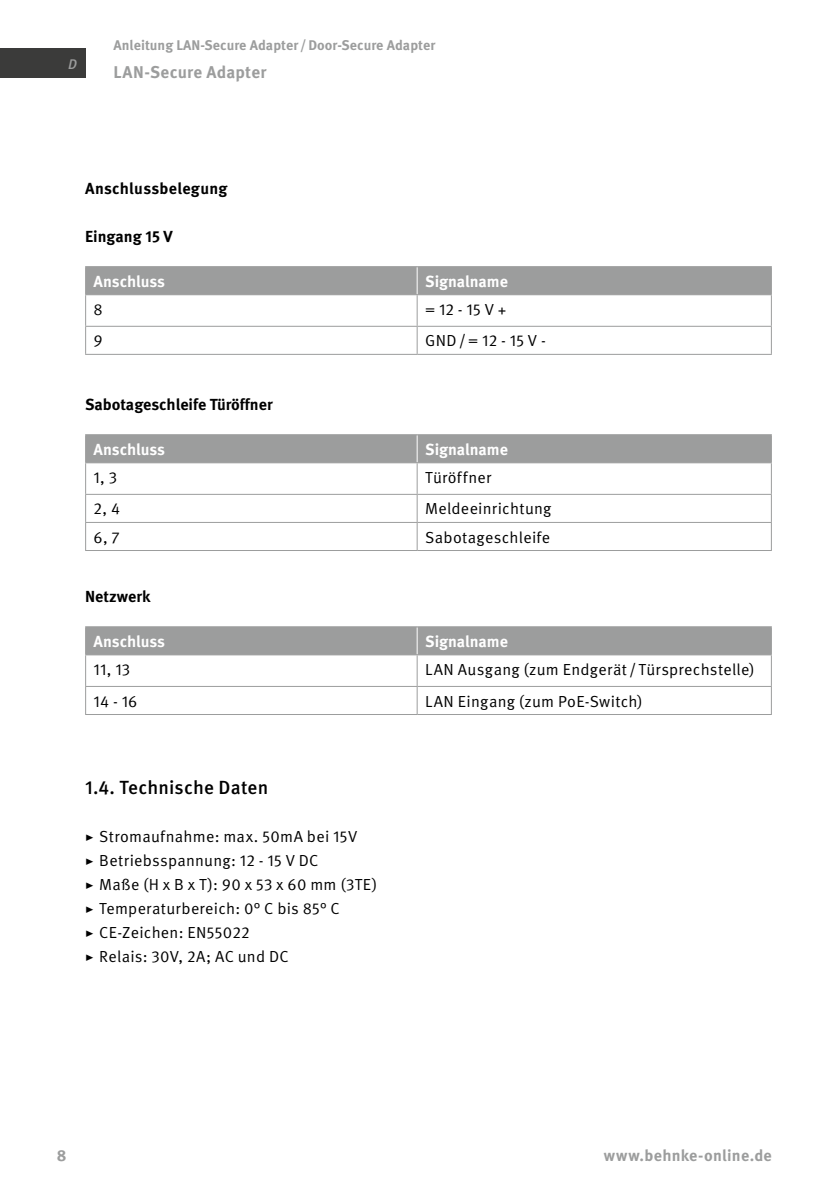
<style>
.page{position:relative;width:840px;height:1191px;background:#fff}
.page>*{position:absolute;margin:0;border:0;box-sizing:border-box;transform-origin:0 0}
.t1{font:500 19px "Meta Pro";letter-spacing:.005em;color:#000}
.t2{font:700 17px "Meta Pro";letter-spacing:.015em;color:#9c9d9d}
.t3{font:16px/24px "Meta Pro Norm";letter-spacing:.02em;color:#000}
.t4{font:700 16px "Meta Pro";color:#000}
.t5{font:700 16px "Meta Pro";color:#fff}
.t6{font:700 16px "Meta Pro";letter-spacing:.015em;color:#9c9d9d}
.t7{font:700 14px "Meta Pro";letter-spacing:.005em;color:#9c9d9d}
.t8{font:italic 500 14px "Meta Pro";color:#9c9d9d}
.s1{font-family:"Meta Pro";font-weight:700;font-size:18px}
</style>
<div class="page">
<div style="left:0;top:49px;width:85px;height:29px;background:#3b3b3a"></div>
<hr style="left:85px;top:295px;width:1px;height:31px;background:#9c9d9d">
<hr style="left:416px;top:295px;width:1px;height:31px;background:#9c9d9d">
<hr style="left:770px;top:295px;width:1px;height:31px;background:#9c9d9d">
<hr style="left:85px;top:326px;width:332px;height:1px;background:#9c9d9d">
<svg style="left:85px;top:327px;width:1px;height:27px"></svg>
<hr style="left:417px;top:326px;width:354px;height:1px;background:#9c9d9d">
<svg style="left:416px;top:327px;width:1px;height:27px"></svg>
<svg style="left:770px;top:327px;width:1px;height:27px"></svg>
<hr style="left:85px;top:354px;width:332px;height:1px;background:#9c9d9d">
<hr style="left:417px;top:354px;width:354px;height:1px;background:#9c9d9d">
<hr style="left:85px;top:266px;width:332px;height:1px;background:#9c9d9d">
<hr style="left:417px;top:266px;width:354px;height:1px;background:#9c9d9d">
<div style="left:85px;top:267px;width:686px;height:27px;background:#9c9d9d"></div>
<hr style="left:85px;top:294px;width:332px;height:1px;background:#9c9d9d">
<hr style="left:417px;top:294px;width:354px;height:1px;background:#9c9d9d">
<hr style="left:85px;top:463px;width:1px;height:31px;background:#9c9d9d">
<hr style="left:416px;top:463px;width:1px;height:31px;background:#9c9d9d">
<hr style="left:770px;top:463px;width:1px;height:31px;background:#9c9d9d">
<hr style="left:85px;top:494px;width:332px;height:1px;background:#9c9d9d">
<hr style="left:417px;top:494px;width:354px;height:1px;background:#9c9d9d">
<hr style="left:85px;top:522px;width:332px;height:1px;background:#9c9d9d">
<svg style="left:85px;top:495px;width:1px;height:55px"></svg>
<hr style="left:417px;top:522px;width:354px;height:1px;background:#9c9d9d">
<svg style="left:416px;top:495px;width:1px;height:55px"></svg>
<svg style="left:770px;top:495px;width:1px;height:55px"></svg>
<hr style="left:85px;top:550px;width:332px;height:1px;background:#9c9d9d">
<hr style="left:417px;top:550px;width:354px;height:1px;background:#9c9d9d">
<hr style="left:85px;top:434px;width:332px;height:1px;background:#9c9d9d">
<hr style="left:417px;top:434px;width:354px;height:1px;background:#9c9d9d">
<div style="left:85px;top:435px;width:686px;height:27px;background:#9c9d9d"></div>
<hr style="left:85px;top:462px;width:332px;height:1px;background:#9c9d9d">
<hr style="left:417px;top:462px;width:354px;height:1px;background:#9c9d9d">
<hr style="left:85px;top:655px;width:1px;height:31px;background:#9c9d9d">
<hr style="left:416px;top:655px;width:1px;height:31px;background:#9c9d9d">
<hr style="left:770px;top:655px;width:1px;height:31px;background:#9c9d9d">
<hr style="left:85px;top:686px;width:332px;height:1px;background:#9c9d9d">
<svg style="left:85px;top:687px;width:1px;height:27px"></svg>
<hr style="left:417px;top:686px;width:354px;height:1px;background:#9c9d9d">
<svg style="left:416px;top:687px;width:1px;height:27px"></svg>
<svg style="left:770px;top:687px;width:1px;height:27px"></svg>
<hr style="left:85px;top:714px;width:332px;height:1px;background:#9c9d9d">
<hr style="left:417px;top:714px;width:354px;height:1px;background:#9c9d9d">
<hr style="left:85px;top:626px;width:332px;height:1px;background:#9c9d9d">
<hr style="left:417px;top:626px;width:354px;height:1px;background:#9c9d9d">
<div style="left:85px;top:627px;width:686px;height:27px;background:#9c9d9d"></div>
<hr style="left:85px;top:654px;width:332px;height:1px;background:#9c9d9d">
<hr style="left:417px;top:654px;width:354px;height:1px;background:#9c9d9d">
<p class="t8" style="left:68px;top:53px;width:10px">D</p>
<p class="t7" style="left:113px;top:34px;width:323px">Anleitung LAN-Secure Adapter /Door-Secure Adapter</p>
<p class="t2" style="left:113px;top:59px;width:154px">LAN-Secure Adapter</p>
<p class="t4" style="left:85px;top:176px;width:144px">Anschlussbelegung</p>
<p class="t4" style="left:85px;top:224px;width:89px">Eingang 15 V</p>
<p class="t5" style="left:94px;top:269px;width:73px">Anschluss</p>
<p class="t5" style="left:425px;top:269px;width:84px">Signalname</p>
<p class="t3" style="left:94px;top:296px;width:11px">8</p>
<p class="t3" style="left:425px;top:296px;width:83px">= 12 - 15 V +</p>
<p class="t3" style="left:94px;top:328px;width:11px">9</p>
<p class="t3" style="left:425px;top:328px;width:122px">GND/= 12 - 15 V -</p>
<p class="t4" style="left:85px;top:392px;width:189px">Sabotageschleife Türöffner</p>
<p class="t5" style="left:94px;top:437px;width:73px">Anschluss</p>
<p class="t5" style="left:425px;top:437px;width:84px">Signalname</p>
<p class="t3" style="left:94px;top:464px;width:25px">1, 3</p>
<p class="t3" style="left:425px;top:464px;width:68px">Türöffner</p>
<p class="t3" style="left:94px;top:496px;width:28px">2, 4</p>
<p class="t3" style="left:425px;top:496px;width:128px">Meldeeinrichtung</p>
<p class="t3" style="left:94px;top:524px;width:28px">6, 7</p>
<p class="t3" style="left:425px;top:524px;width:126px">Sabotageschleife</p>
<p class="t4" style="left:85px;top:584px;width:67px">Netzwerk</p>
<p class="t5" style="left:94px;top:629px;width:73px">Anschluss</p>
<p class="t5" style="left:425px;top:629px;width:84px">Signalname</p>
<p class="t3" style="left:94px;top:656px;width:38px">11, 13</p>
<p class="t3" style="left:425px;top:656px;width:331px">LAN Ausgang (zum Endgerät / Türsprechstelle)</p>
<p class="t3" style="left:94px;top:688px;width:45px">14 - 16</p>
<p class="t3" style="left:425px;top:688px;width:219px">LAN Eingang (zum PoE-Switch)</p>
<p class="t1" style="left:85px;top:773px;width:184px">1.4. Technische Daten</p>
<p class="t3" style="left:85px;top:824px;width:293px"><span class="s1">▸</span> Stromaufnahme: max. 50mA bei 15V<br><span class="s1">▸</span> Betriebsspannung: 12 - 15 V DC<br><span class="s1">▸</span> Maße (H x B x T): 90 x 53 x 60 mm (3TE) <span class="s1">▸</span> Temperaturbereich: 0° C bis 85° C<br><span class="s1">▸</span> CE-Zeichen: EN55022<br><span class="s1">▸</span> Relais: 30V, 2A; AC und DC</p>
<p class="t6" style="left:57px;top:1142px;width:11px">8</p>
<p class="t6" style="left:603px;top:1142px;width:169px">www.behnke-online.de</p>
</div>
